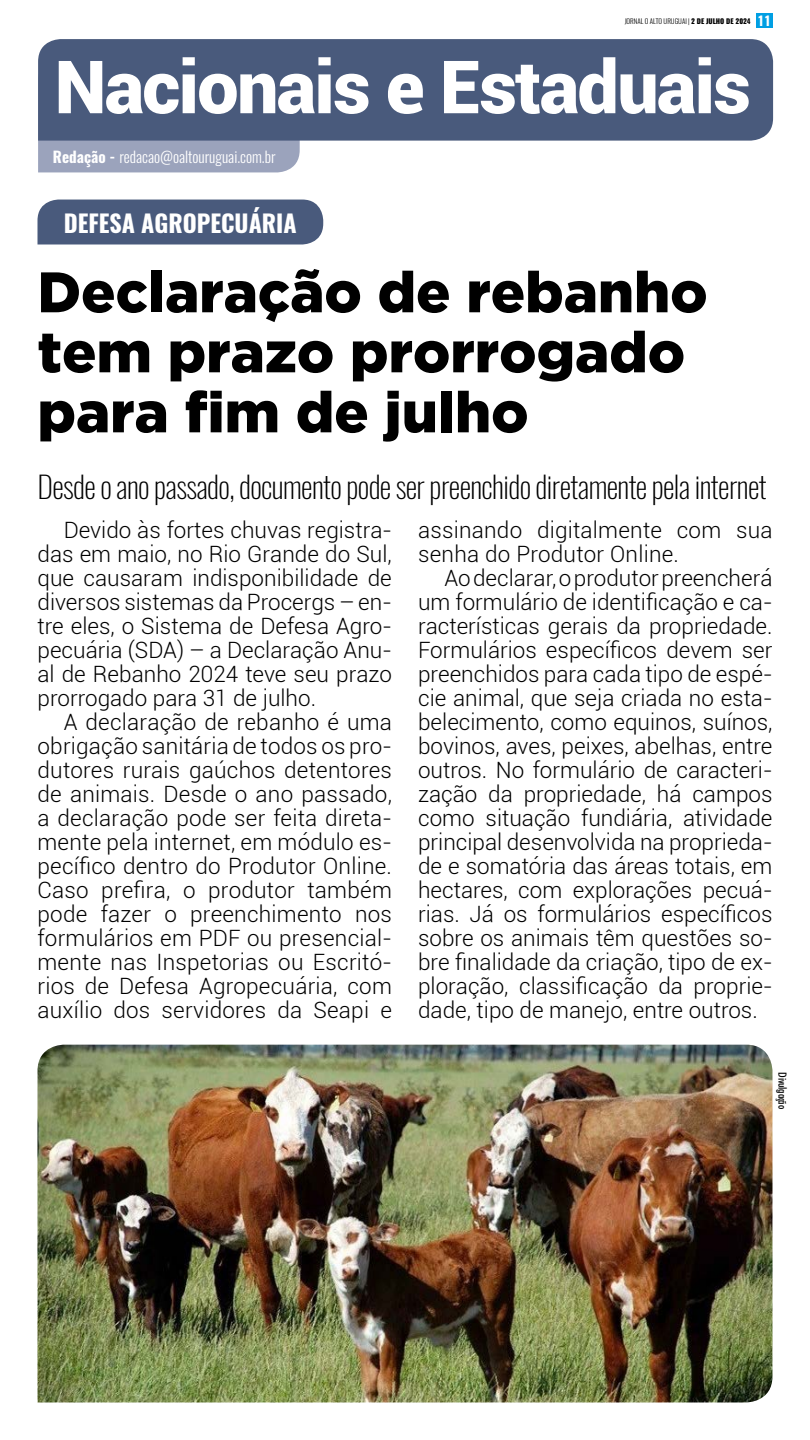
<style>
.page{position:relative;width:810px;height:1440px;background:#fff}
.page>*{position:absolute;margin:0;border:0;box-sizing:border-box;transform-origin:0 0}
.t1{font:900 73.5px "Roboto";letter-spacing:-.02em;color:#fff}
.t2{font:900 57px/60px "Gotham";color:#000}
.t3{font:200 30px "Oswald";letter-spacing:-.02em;color:#000}
.t4{font:700 24px "Oswald";color:#fff}
.t5{font:300 22.5px/24px "Roboto";color:#000;text-align:justify}
.t6{font:300 15.15px "Oswald";color:#fff}
.t7{font:500 condensed 11.25px "Futura BT";letter-spacing:-.02em;color:#000}
.t8{font:300 6.98px "Oswald";color:#000}
.s1{font-weight:800}
.s2{font-weight:700;font-size:12.9px;color:#fff}
.s3{font-weight:700}
</style>
<div class="page">
<div style="left:756px;top:13px;width:16px;height:14px;background:#009fe3"></div>
<img style="left:38px;top:1045px;width:734px;height:357px">
<div style="left:38px;top:141px;width:262px;height:31px;background:#9ba3bc"></div>
<div style="left:38px;top:39px;width:735px;height:102px;background:#495a7c"></div>
<div style="left:38px;top:200px;width:285px;height:45px;background:#495a7c"></div>
<p class="t8" style="left:625px;top:16px;width:148px">JORNAL O ALTO URUGUAI | <span class="s1">2 DE JULHO DE 2024</span> <span class="s2">11</span></p>
<h1 class="t1" style="left:55px;top:35px;width:698px">Nacionais e Estaduais</h1>
<p class="t6" style="left:53px;top:147px;width:224px"><span class="s3">Redação -</span> redacao@oaltouruguai.com.br</p>
<p class="t4" style="left:64px;top:207px;width:234px">DEFESA AGROPECUÁRIA</p>
<h2 class="t2" style="left:38px;top:261px;width:672px">Declaração de rebanho tem prazo prorrogado para fim de julho</h2>
<h3 class="t3" style="left:38px;top:467px;width:731px">Desde o ano passado, documento pode ser preenchido diretamente pela internet</h3>
<p class="t5" style="left:37px;top:517px;width:356px;text-indent:26px">Devido às fortes chuvas registra&shy;das em maio, no Rio Grande do Sul, que causaram indisponibilidade de diversos sistemas da Procergs – en&shy;tre eles, o Sistema de Defesa Agro&shy;pecuária (SDA) – a Declaração Anu&shy;al de Rebanho 2024 teve seu prazo prorrogado para 31 de julho.</p>
<p class="t5" style="left:37px;top:709px;width:356px;text-indent:26px">A declaração de rebanho é uma obrigação sanitária de todos os pro&shy;dutores rurais gaúchos detentores de animais. Desde o ano passado, a declaração pode ser feita direta&shy;mente pela internet, em módulo es&shy;pecífico dentro do Produtor Online.<br>Caso prefira, o produtor também pode fazer o preenchimento nos formulários em PDF ou presencial&shy;mente nas Inspetorias ou Escritó&shy;rios de Defesa Agropecuária, com auxílio dos servidores da Seapi e</p>
<p class="t5" style="left:418px;top:517px;width:356px">assinando digitalmente com sua senha do Produtor Online.</p>
<p class="t5" style="left:418px;top:565px;width:356px;text-indent:26px">Ao declarar, o produtor preencherá um formulário de identificação e ca&shy;racterísticas gerais da propriedade.<br>Formulários específicos devem ser preenchidos para cada tipo de espé&shy;cie animal, que seja criada no esta&shy;belecimento, como equinos, suínos, bovinos, aves, peixes, abelhas, entre outros. No formulário de caracteri&shy;zação da propriedade, há campos como situação fundiária, atividade principal desenvolvida na proprieda&shy;de e somatória das áreas totais, em hectares, com explorações pecuá&shy;rias. Já os formulários específicos sobre os animais têm questões so&shy;bre finalidade da criação, tipo de ex&shy;ploração, classificação da proprie&shy;dade, tipo de manejo, entre outros.</p>
<p class="t7" style="left:789px;top:1072px;width:38px;rotate:90deg">Divulgação</p>
</div>
